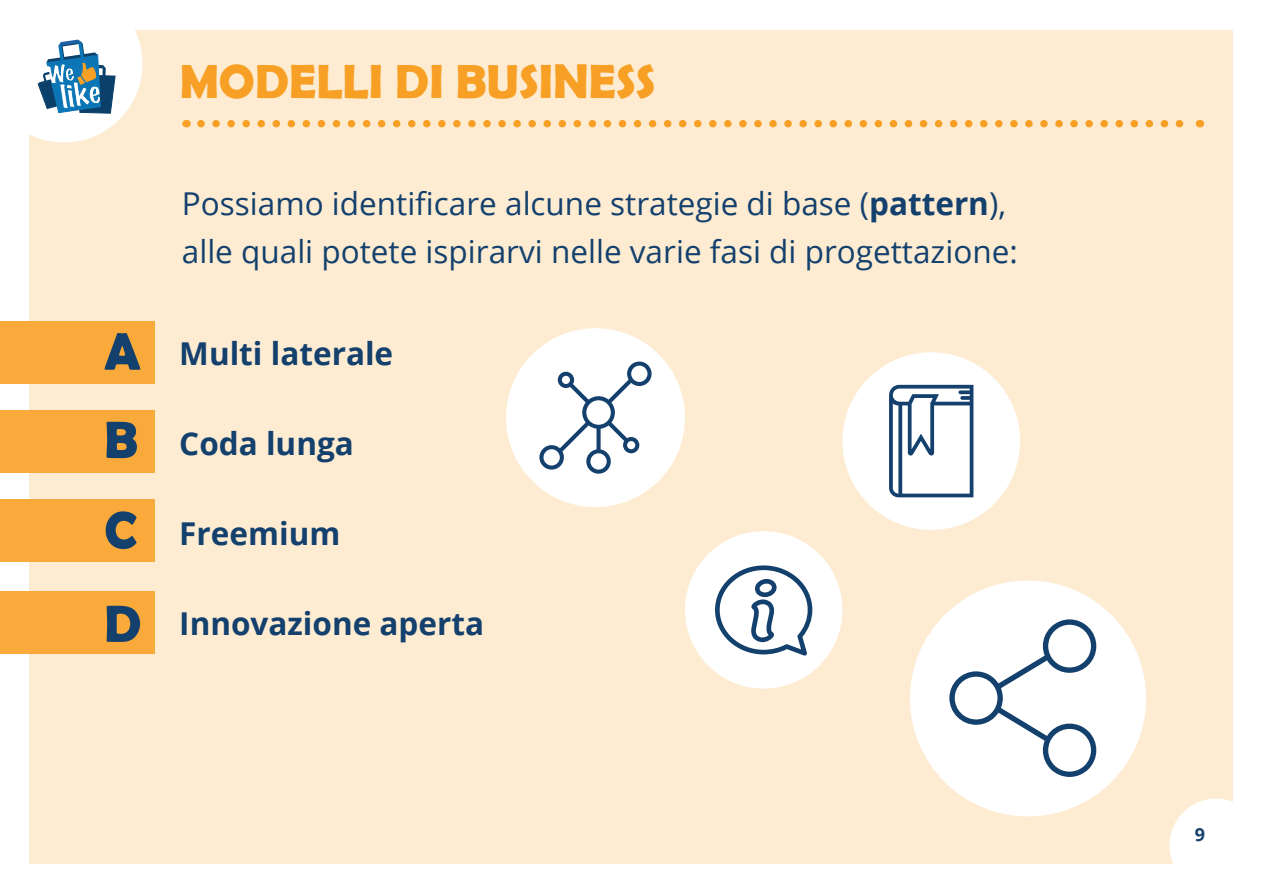
<style>
.page{position:relative;width:1263px;height:893px;background:#fff}
.page>*{position:absolute;margin:0;border:0;box-sizing:border-box;transform-origin:0 0}
.t1{font:700 52.5px/90.8px "Berlin Sans FB Demi";color:#13406d;text-align:justify}
.t2{font:700 48px "Berlin Sans FB Demi";color:#f7a025}
.t3{font:31.5px/48px "Open Sans";color:#13406d}
.t4{font:700 31.5px "Open Sans";color:#13406d}
.t5{font:700 18px "Open Sans";color:#13406d}
.s1{font-weight:700}
</style>
<div class="page">
<div style="left:30px;top:30px;width:1203px;height:833px;background:#feecd2"></div>
<div style="left:1169px;top:799px;width:94px;height:93px;background:#fff;border-radius:50%"></div>
<svg style="left:29px;top:30px;width:113px;height:112px;background:#c5d5de"></svg>
<svg style="left:201px;top:120px;width:983px;height:7px"></svg>
<div style="left:0;top:321px;width:154px;height:62px;background:#faaa3a"></div>
<div style="left:0;top:410px;width:154px;height:63px;background:#faaa3a"></div>
<div style="left:0;top:500px;width:154px;height:62px;background:#faaa3a"></div>
<div style="left:0;top:591px;width:154px;height:62px;background:#faaa3a"></div>
<div style="left:910px;top:580px;width:236px;height:236px;background:#fff;border-radius:50%"></div>
<div style="left:685px;top:531px;width:157px;height:158px;background:#fff;border-radius:50%"></div>
<div style="left:506px;top:328px;width:179px;height:179px;background:#fff;border-radius:50%"></div>
<div style="left:842px;top:352px;width:178px;height:178px;background:#fff;border-radius:50%"></div>
<svg style="left:715px;top:565px;width:97px;height:91px"></svg>
<svg style="left:889px;top:385px;width:84px;height:112px"></svg>
<svg style="left:949px;top:619px;width:147px;height:158px"></svg>
<svg style="left:539px;top:362px;width:113px;height:112px"></svg>
<h1 class="t1" style="left:104px;top:305px;width:39px">A B C D</h1>
<h2 class="t2" style="left:180px;top:54px;width:478px">MODELLI DI BUSINESS</h2>
<p class="t3" style="left:182px;top:179px;width:837px">Possiamo identificare alcune strategie di base (<span class="s1">pattern</span>), alle quali potete ispirarvi nelle varie fasi di progettazione:</p>
<p class="t4" style="left:179px;top:331px;width:215px">Multi laterale</p>
<p class="t4" style="left:179px;top:421px;width:176px">Coda lunga</p>
<p class="t4" style="left:179px;top:511px;width:162px">Freemium</p>
<p class="t4" style="left:179px;top:601px;width:306px">Innovazione aperta</p>
<p class="t5" style="left:1195px;top:822px;width:12px">9</p>
</div>
